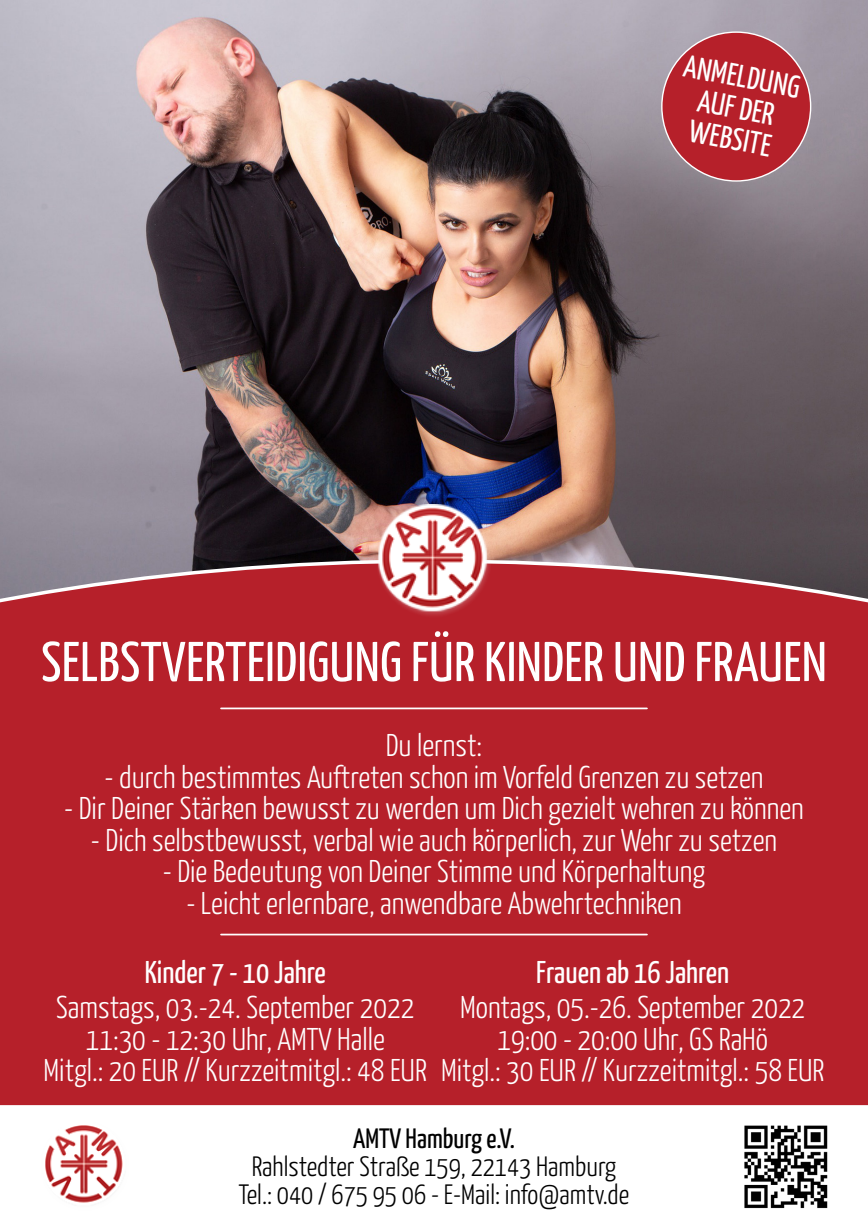
<style>
.page{position:relative;width:868px;height:1228px;background:#fff}
.page>*{position:absolute;margin:0;border:0;box-sizing:border-box;transform-origin:0 0}
.t1{font:56px "Yanone Kaffeesatz";letter-spacing:.01em;color:#fff}
.t2{font:300 31.5px/31.5px "Yanone Kaffeesatz";color:#fff;text-align:center}
.t3{font:31.5px/31.5px "Yanone Kaffeesatz";color:#fff;text-align:center}
.t4{font:300 28px/28px "Yanone Kaffeesatz";color:#000;text-align:center}
.t5{font:28px "Yanone Kaffeesatz";color:#000}
</style>
<div class="page">
<img style="left:0;top:0;width:868px;height:559px">
<div style="left:0;top:559px;width:868px;height:546px;background:#b6202a"></div>
<svg style="left:0;top:1105px;width:868px;height:104px"></svg>
<img style="left:41px;top:1122px;width:87px;height:87px">
<img style="left:745px;top:1125px;width:82px;height:83px">
<hr style="left:221px;top:707px;width:426px;height:2px;background:#fff">
<hr style="left:221px;top:934px;width:426px;height:1px;background:#fff">
<img style="left:378px;top:504px;width:112px;height:114px">
<div style="left:661px;top:31px;width:150px;height:151px;background:#b6202a;border:1px solid #fff;border-radius:50%"></div>
<p class="t3" style="left:687px;top:52px;width:119px;rotate:11deg">ANMELDUNG<br>AUF DER<br>WEBSITE</p>
<h1 class="t1" style="left:41px;top:640px;width:787px">SELBSTVERTEIDIGUNG FÜR KINDER UND FRAUEN</h1>
<p class="t2" style="left:386px;top:732px;width:98px">Du lernst:</p>
<p class="t2" style="left:104px;top:763px;width:661px">- durch bestimmtes Auftreten schon im Vorfeld Grenzen zu setzen</p>
<p class="t2" style="left:64px;top:795px;width:741px">- Dir Deiner Stärken bewusst zu werden um Dich gezielt wehren zu können</p>
<p class="t2" style="left:91px;top:826px;width:688px">- Dich selbstbewusst, verbal wie auch körperlich, zur Wehr zu setzen</p>
<p class="t2" style="left:163px;top:858px;width:544px">- Die Bedeutung von Deiner Stimme und Körperhaltung</p>
<p class="t2" style="left:186px;top:889px;width:497px">- Leicht erlernbare, anwendbare Abwehrtechniken</p>
<p class="t3" style="left:145px;top:958px;width:183px">Kinder 7 - 10 Jahre</p>
<p class="t2" style="left:56px;top:994px;width:360px">Samstags, 03.-24. September 2022</p>
<p class="t2" style="left:86px;top:1026px;width:301px">11:30 - 12:30 Uhr, AMTV Halle</p>
<p class="t2" style="left:44px;top:1057px;width:782px">Mitgl.: 20 EUR // Kurzzeitmitgl.: 48 EUR Mitgl.: 30 EUR // Kurzzeitmitgl.: 58 EUR</p>
<p class="t3" style="left:536px;top:958px;width:195px">Frauen ab 16 Jahren</p>
<p class="t2" style="left:460px;top:994px;width:347px">Montags, 05.-26. September 2022<br>19:00 - 20:00 Uhr, GS RaHö</p>
<p class="t5" style="left:353px;top:1127px;width:163px">AMTV Hamburg e.V.</p>
<p class="t4" style="left:239px;top:1154px;width:392px">Rahlstedter Straße 159, 22143 Hamburg<br>Tel.: 040 / 675 95 06 - E-Mail: info@amtv.de</p>
</div>
